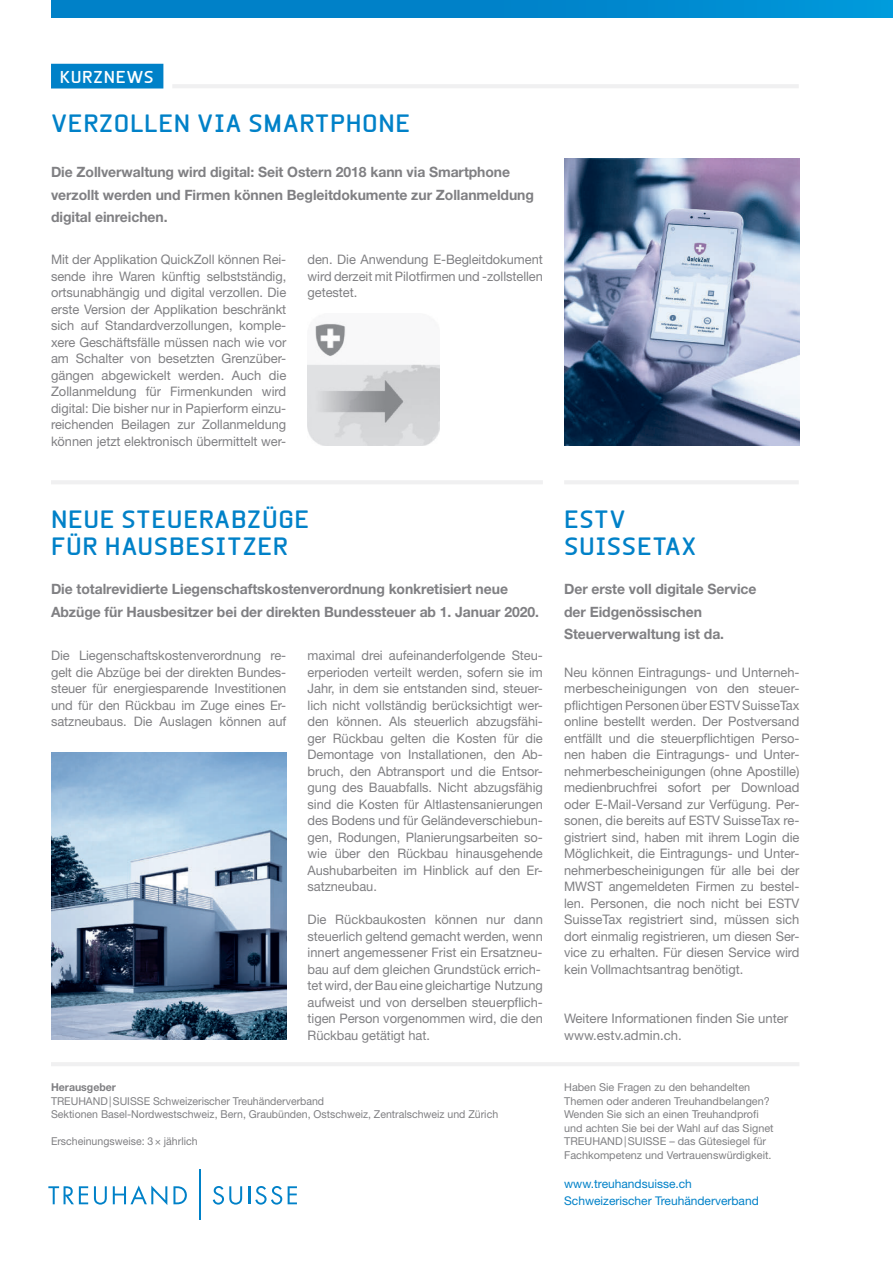
<style>
.page{position:relative;width:893px;height:1263px;background:#fff}
.page>*{position:absolute;margin:0;border:0;box-sizing:border-box;transform-origin:0 0}
.t1{font:700 24px/27px "Beta Sans";letter-spacing:.025em;color:#0081c8}
.t2{font:700 16.5px "Beta Sans";letter-spacing:.04em;color:#fff}
.t3{font:700 14.25px/22.5px "Helvetica Neue LT Std";letter-spacing:-.005em;color:#808083}
.t4{font:13.2px/16.5px "Helvetica Neue LT Std";letter-spacing:-.005em;color:#808083;text-align:justify}
.t5{font:12px/16.5px "Helvetica Neue LT Std";color:#0081c8}
.t6{font:10.8px/13.5px "Helvetica Neue LT Std";color:#808083}
.t7{font:700 10.8px "Helvetica Neue LT Std";color:#808083}
</style>
<div class="page">
<div style="left:51px;top:0;width:842px;height:17px;background:linear-gradient(to right,#007bc3,#0093d6)"></div>
<svg style="left:48px;top:1186px;width:40px;height:18px"></svg>
<svg style="left:94px;top:1186px;width:13px;height:18px"></svg>
<svg style="left:113px;top:1185px;width:54px;height:20px"></svg>
<svg style="left:173px;top:1186px;width:14px;height:18px"></svg>
<svg style="left:213px;top:1186px;width:29px;height:18px"></svg>
<svg style="left:248px;top:1186px;width:34px;height:18px"></svg>
<svg style="left:288px;top:1186px;width:9px;height:18px"></svg>
<hr style="left:199px;top:1169px;width:2px;height:51px;background:#0081c8">
<hr style="left:51px;top:1062px;width:748px;height:4px;background:#f0f0f1">
<div style="left:51px;top:64px;width:112px;height:24px;background:#0081c8"></div>
<hr style="left:172px;top:84px;width:627px;height:4px;background:#f0f0f1">
<hr style="left:564px;top:480px;width:235px;height:4px;background:#f0f0f1">
<img style="left:564px;top:158px;width:235px;height:287px">
<hr style="left:51px;top:480px;width:492px;height:4px;background:#f0f0f1">
<img style="left:51px;top:752px;width:235px;height:287px">
<img style="left:308px;top:323px;width:131px;height:122px">
<p class="t2" style="left:60px;top:67px;width:95px">KURZNEWS</p>
<h1 class="t1" style="left:51px;top:110px;width:361px">VERZOLLEN VIA SMARTPHONE</h1>
<p class="t3" style="left:51px;top:160px;width:484px">Die Zollverwaltung wird digital: Seit Ostern 2018 kann via Smartphone verzollt werden und Firmen können Begleitdokumente zur Zollanmeldung digital einreichen.</p>
<p class="t4" style="left:51px;top:251px;width:237px">Mit der Applikation QuickZoll können Rei&shy;sende ihre Waren künftig selbstständig, ortsunabhängig und digital verzollen. Die erste Version der Applikation beschränkt sich auf Standardverzollungen, komple&shy;xere Geschäftsfälle müssen nach wie vor am Schalter von besetzten Grenzüber&shy;gängen abgewickelt werden. Auch die Zollanmeldung für Firmenkunden wird digital: Die bisher nur in Papierform einzu&shy;reichenden Beilagen zur Zollanmeldung können jetzt elektronisch übermittelt wer-</p>
<p class="t4" style="left:308px;top:251px;width:237px">den. Die Anwendung E-Begleitdokument wird derzeit mit Pilotfirmen und -zollstellen getestet.</p>
<h1 class="t1" style="left:51px;top:506px;width:260px">NEUE STEUERABZÜGE<br>FÜR HAUSBESITZER</h1>
<p class="t3" style="left:51px;top:577px;width:490px">Die totalrevidierte Liegenschaftskostenverordnung konkretisiert neue<br>Abzüge für Hausbesitzer bei der direkten Bundessteuer ab 1. Januar 2020.</p>
<p class="t4" style="left:51px;top:647px;width:237px">Die Liegenschaftskostenverordnung re&shy;gelt die Abzüge bei der direkten Bundes&shy;steuer für energiesparende Investitionen und für den Rückbau im Zuge eines Er&shy;satzneubaus. Die Auslagen können auf</p>
<p class="t4" style="left:308px;top:647px;width:237px">maximal drei aufeinanderfolgende Steu&shy;erperioden verteilt werden, sofern sie im Jahr, in dem sie entstanden sind, steuer&shy;lich nicht vollständig berücksichtigt wer&shy;den können. Als steuerlich abzugsfähi&shy;ger Rückbau gelten die Kosten für die Demontage von Installationen, den Ab&shy;bruch, den Abtransport und die Entsor&shy;gung des Bauabfalls. Nicht abzugsfähig sind die Kosten für Altlastensanierungen des Bodens und für Geländeverschiebun&shy;gen, Rodungen, Planierungsarbeiten so&shy;wie über den Rückbau hinausgehende Aushubarbeiten im Hinblick auf den Er&shy;satzneubau.</p>
<p class="t4" style="left:308px;top:911px;width:237px;text-align:left">Die Rückbaukosten können nur dann steuerlich geltend gemacht werden, wenn innert angemessener Frist ein Ersatzneu&shy;bau auf dem gleichen Grundstück errich&shy;tet wird, der Bau eine gleichartige Nutzung aufweist und von derselben steuerpflich&shy;tigen Person vorgenommen wird, die den Rückbau getätigt hat.</p>
<p class="t7" style="left:51px;top:1081px;width:67px">Herausgeber</p>
<p class="t6" style="left:51px;top:1094px;width:449px">TREUHAND|SUISSE Schweizerischer Treuhänderverband<br>Sektionen Basel-Nordwestschweiz, Bern, Graubünden, Ostschweiz, Zentralschweiz und Zürich</p>
<p class="t6" style="left:51px;top:1134px;width:148px">Erscheinungsweise: 3× jährlich</p>
<h1 class="t1" style="left:564px;top:506px;width:134px">ESTV<br>SUISSETAX</h1>
<p class="t3" style="left:564px;top:577px;width:194px">Der erste voll digitale Service der Eidgenössischen<br>Steuerverwaltung ist da.</p>
<p class="t4" style="left:564px;top:663px;width:237px">Neu können Eintragungs- und Unterneh&shy;merbescheinigungen von den steuer&shy;pflichtigen Personen über ESTV SuisseTax online bestellt werden. Der Postversand entfällt und die steuerpflichtigen Perso&shy;nen haben die Eintragungs- und Unter&shy;nehmerbescheinigungen (ohne Apostille) medienbruchfrei sofort per Download oder E-Mail-Versand zur Verfügung. Per&shy;sonen, die bereits auf ESTV SuisseTax re&shy;gistriert sind, haben mit ihrem Login die Möglichkeit, die Eintragungs- und Unter&shy;nehmerbescheinigungen für alle bei der MWST angemeldeten Firmen zu bestel&shy;len. Personen, die noch nicht bei ESTV SuisseTax registriert sind, müssen sich dort einmalig registrieren, um diesen Ser&shy;vice zu erhalten. Für diesen Service wird kein Vollmachtsantrag benötigt.</p>
<p class="t4" style="left:564px;top:1010px;width:226px">Weitere Informationen finden Sie unter www.estv.admin.ch.</p>
<p class="t6" style="left:564px;top:1080px;width:211px">Haben Sie Fragen zu den behandelten Themen oder anderen Treuhandbelangen?<br>Wenden Sie sich an einen Treuhandprofi und achten Sie bei der Wahl auf das Signet TREUHAND|SUISSE – das Gütesiegel für Fachkompetenz und Vertrauenswürdigkeit.</p>
<p class="t5" style="left:564px;top:1175px;width:196px">www.treuhandsuisse.ch<br>Schweizerischer Treuhänderverband</p>
</div>
